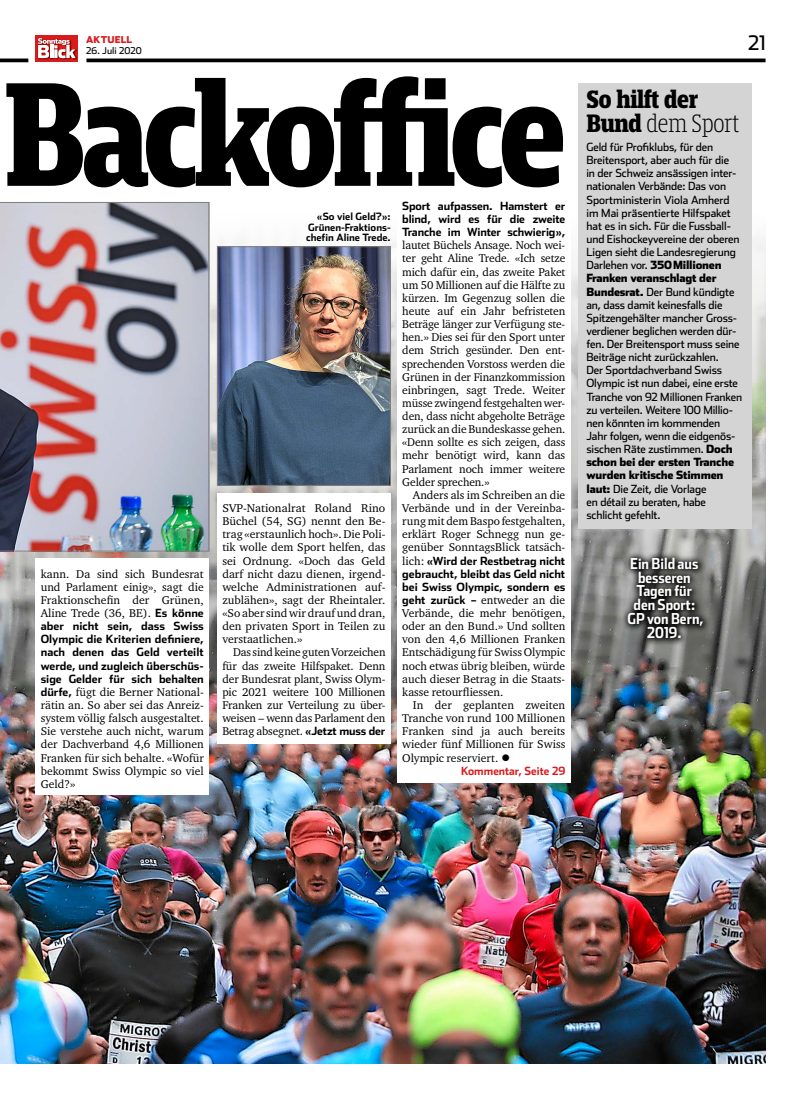
<style>
.page{position:relative;width:801px;height:1099px;background:#fff}
.page>*{position:absolute;margin:0;border:0;box-sizing:border-box;transform-origin:0 0}
.t1{font:700 expanded 154.12px "Mislab Pro Narrow";letter-spacing:-.035em;color:#000;scale:.93 1}
.t2{font:700 expanded 26.25px/23.8px "Mislab Pro Narrow";letter-spacing:-.01em;color:#000;scale:.96 1}
.t3{font:20px "Stainless";color:#000}
.t4{font:700 15px/13.8px "Stainless Cond";color:#fff;text-align:center}
.t5{font:11.62px/13.1px "Charter ITC Pro";color:#000;text-align:justify}
.t6{font:11.25px/13.1px "Stainless";letter-spacing:-.01em;color:#000}
.t7{font:700 11.25px/13.1px "Stainless";color:#000;text-align:justify}
.t8{font:700 11.25px "Stainless";color:#d81c1e;scale:.95 1}
.t9{font:700 10px/10.6px "Stainless";color:#000;text-align:justify}
.t10{font:9.38px "Stainless";letter-spacing:.005em;color:#000}
.t11{font:900 9.38px "Stainless";letter-spacing:.015em;color:#d81c1e}
.s1{font-family:"Stainless";font-weight:700;font-size:11.25px}
.s2{font-family:"Charter ITC Pro";font-weight:400;font-size:11.62px}
.s3{font-weight:300}
.s4{font-weight:900}
</style>
<div class="page">
<svg style="left:0;top:58px;width:28px;height:4px"></svg>
<svg style="left:86px;top:58px;width:679px;height:4px;background:#212121"></svg>
<div style="left:35px;top:35px;width:43px;height:27px;background:#d81c1e"></div>
<img style="left:37px;top:39px;width:40px;height:21px">
<svg style="left:38px;top:38px;width:38px;height:20px"></svg>
<img style="left:0;top:215px;width:765px;height:848px">
<div style="left:578px;top:83px;width:173px;height:446px;background:#d5d4d4"></div>
<svg style="left:621px;top:551px;width:90px;height:95px;background:#4d4d4c"></svg>
<div style="left:35px;top:558px;width:174px;height:237px;background:#fff"></div>
<div style="left:217px;top:493px;width:174px;height:250px;background:#fff"></div>
<div style="left:397px;top:186px;width:173px;height:596px;background:#fff"></div>
<img style="left:0;top:202px;width:209px;height:349px">
<img style="left:219px;top:248px;width:170px;height:235px">
<div style="left:217px;top:246px;width:174px;height:239px;border:1px solid #847d7b"></div>
<p class="t11" style="left:86px;top:34px;width:48px">AKTUELL</p>
<p class="t10" style="left:86px;top:45px;width:57px">26. Juli 2020</p>
<h3 class="t3" style="left:748px;top:31px;width:19px">21</h3>
<h1 class="t1" style="left:4px;top:42px;width:606px">Backoffice</h1>
<p class="t5" style="left:41px;top:567px;width:165px">kann. Da sind sich Bundesrat und Parlament einig», sagt die Fraktionschefin der Grünen, Aline Trede (36, BE). <span class="s1">Es könne</span></p>
<p class="t7" style="left:41px;top:619px;width:165px">aber nicht sein, dass Swiss Olympic die Kriterien definiere, nach denen das Geld verteilt werde, und zugleich überschüs&shy;sige Gelder für sich behalten</p>
<p class="t5" style="left:41px;top:685px;width:165px"><span class="s1">dürfe,</span> fügt die Berner National&shy;rätin an. So aber sei das Anreiz&shy;system völlig falsch ausgestaltet.<br>Sie verstehe auch nicht, warum der Dachverband 4,6 Millionen Franken für sich behalte. «Wofür bekommt Swiss Olympic so viel Geld?»</p>
<p class="t9" style="left:306px;top:211px;width:86px;text-indent:11px">«So viel Geld?»:<br>Grünen-Fraktions&shy;chefin Aline Trede.</p>
<p class="t5" style="left:222px;top:501px;width:165px">SVP-Nationalrat Roland Rino Büchel (54, SG) nennt den Be&shy;trag «erstaunlich hoch». Die Poli&shy;tik wolle dem Sport helfen, das sei Ordnung. «Doch das Geld darf nicht dazu dienen, irgend&shy;welche Administrationen auf&shy;zublähen», sagt der Rheintaler. «So aber sind wir drauf und dran, den privaten Sport in Teilen zu verstaatlichen.»</p>
<p class="t5" style="left:222px;top:645px;width:165px;text-indent:11px">Das sind keine guten Vorzeichen für das zweite Hilfspaket. Denn der Bundesrat plant, Swiss Olym&shy;pic 2021 weitere 100 Millionen Franken zur Verteilung zu über&shy;weisen – wenn das Parlament den Betrag absegnet. <span class="s1">«Jetzt muss der</span></p>
<p class="t7" style="left:402px;top:199px;width:164px">Sport aufpassen. Hamstert er blind, wird es für die zweite Tranche im Winter schwierig»,</p>
<p class="t5" style="left:402px;top:239px;width:165px">lautet Büchels Ansage. Noch wei&shy;ter geht Aline Trede. «Ich setze mich dafür ein, das zweite Paket um 50 Millionen auf die Hälfte zu kürzen. Im Gegenzug sollen die heute auf ein Jahr befristeten Beträge länger zur Verfügung ste&shy;hen.» Dies sei für den Sport unter dem Strich gesünder. Den ent&shy;sprechenden Vorstoss werden die Grünen in der Finanzkommission einbringen, sagt Trede. Weiter müsse zwingend festgehalten wer&shy;den, dass nicht abgeholte Beträge zurück an die Bundeskasse gehen. «Denn sollte es sich zeigen, dass mehr benötigt wird, kann das Parlament noch immer weitere Gelder sprechen.»</p>
<p class="t5" style="left:402px;top:488px;width:165px;text-indent:11px">Anders als im Schreiben an die Verbände und in der Vereinba&shy;rung mit dem Baspo festgehalten, erklärt Roger Schnegg nun ge&shy;genüber SonntagsBlick tatsäch-</p>
<p class="t7" style="left:402px;top:554px;width:165px"><span class="s2">lich:</span> «Wird der Restbetrag nicht gebraucht, bleibt das Geld nicht bei Swiss Olympic, sondern es</p>
<p class="t5" style="left:402px;top:593px;width:165px"><span class="s1">geht zurück –</span> entweder an die Verbände, die mehr benötigen, oder an den Bund.» Und sollten von den 4,6 Millionen Franken Entschädigung für Swiss Olympic noch etwas übrig bleiben, würde auch dieser Betrag in die Staats&shy;kasse retourfliessen.</p>
<p class="t5" style="left:402px;top:698px;width:165px;text-indent:11px">In der geplanten zweiten Tranche von rund 100 Millionen Franken sind ja auch bereits wieder fünf Millionen für Swiss Olympic reserviert. ●</p>
<p class="t8" style="left:461px;top:764px;width:111px">Kommentar, Seite 29</p>
<h2 class="t2" style="left:586px;top:87px;width:161px">So hilft der<br>Bund <span class="s3">dem Sport</span></h2>
<p class="t6" style="left:586px;top:140px;width:157px">Geld für Profiklubs, für den<br>Breitensport, aber auch für die<br>in der Schweiz ansässigen inter&shy;nationalen Verbände: Das von<br>Sportministerin Viola Amherd im Mai präsentierte Hilfspaket hat es in sich. Für die Fussball&shy;und Eishockeyvereine der oberen<br>Ligen sieht die Landesregierung<br>Darlehen vor. <span class="s4">350Millionen<br>Franken veranschlagt der<br>Bundesrat.</span> Der Bund kündigte an, dass damit keinesfalls die<br>Spitzengehälter mancher Gross&shy;verdiener beglichen werden dür&shy;fen. Der Breitensport muss seine<br>Beiträge nicht zurückzahlen.<br>Der Sportdachverband Swiss<br>Olympic ist nun dabei, eine erste<br>Tranche von 92 Millionen Franken zu verteilen. Weitere 100 Millio&shy;nen könnten im kommenden<br>Jahr folgen, wenn die eidgenös&shy;sischen Räte zustimmen. <span class="s4">Doch schon bei der ersten Tranche wurden kritische Stimmen laut:</span> Die Zeit, die Vorlage<br>en détail zu beraten, habe schlicht gefehlt.</p>
<p class="t4" style="left:627px;top:556px;width:78px">Ein Bild aus besseren<br>Tagen für den Sport:<br>GP von Bern,<br>2019.</p>
</div>
